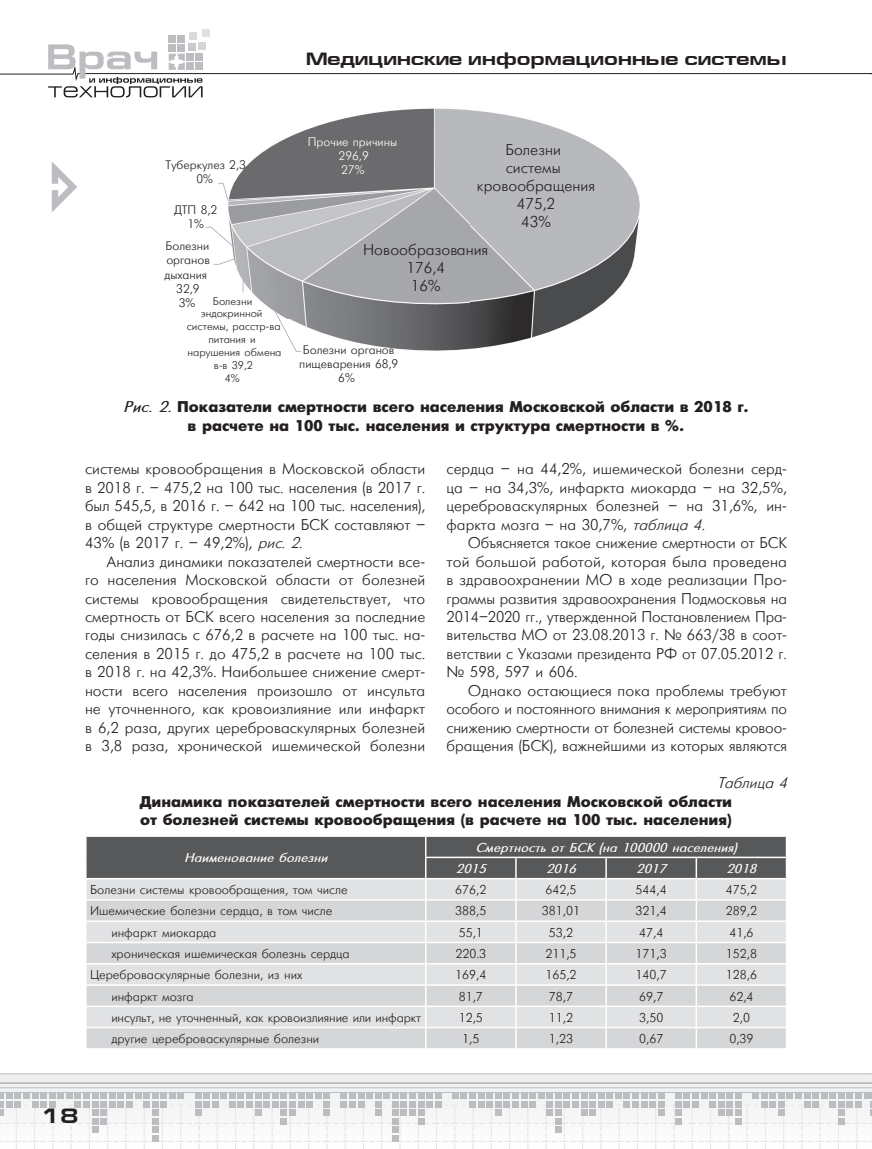
<style>
.page{position:relative;width:872px;height:1149px;background:#fff}
.page>*{position:absolute;margin:0;border:0;box-sizing:border-box;transform-origin:0 0}
.t1{font:700 21px "Europe Extended";color:#231f20}
.t2{font:700 18px "Europe Extended";color:#231f20}
.t3{font:15.6px/18px "Futuris";color:#231f20;text-align:center}
.текст_статьи{font:15.45px/18.5px "Futuris";color:#231f20;text-align:justify}
.Подзаг_табл{font:700 15.45px/18.5px "Futuris";color:#231f20}
.подпись_к_рис{font:700 15.45px/18.5px "Futuris";color:#231f20;text-align:center}
.табл{font:italic 15.45px "Futuris";color:#231f20}
.Текст_таблицы{font:12.75px "Futuris";color:#231f20}
.головные_строки_табл{font:italic 700 12.75px "Futuris";color:#fff}
.t4{font:12.3px/14.1px "Futuris";color:#231f20;text-align:center}
.t5{font:12.3px/14.1px "Futuris";color:#fff;text-align:center}
.t6{font:11.1px/12.8px "Futuris";color:#231f20;text-align:center}
.s1{font-style:italic}
</style>
<div class="page">
<div style="left:0;top:1073px;width:872px;height:75px;background:linear-gradient(to right,#efefef,#eeeef0)"></div>
<svg style="left:52px;top:162px;width:25px;height:50px"></svg>
<div style="left:198px;top:42px;width:7px;height:7px;background:#d4d5d7"></div>
<div style="left:203px;top:29px;width:7px;height:8px;background:#dfe0e2"></div>
<div style="left:188px;top:43px;width:7px;height:8px;background:#c9cacc"></div>
<div style="left:169px;top:36px;width:7px;height:7px;background:#bcbdc0"></div>
<div style="left:178px;top:36px;width:7px;height:7px;background:#bcbdc0"></div>
<div style="left:189px;top:32px;width:7px;height:7px;background:#d9dadc"></div>
<hr style="left:0;top:1073px;width:872px;height:1px;background:#bcbdc0">
<svg style="left:870px;top:1074px;width:2px;height:8px"></svg>
<svg style="left:0;top:44px;width:872px;height:53px"></svg>
<svg style="left:0;top:1082px;width:872px;height:66px"></svg>
<img style="left:218px;top:108px;width:422px;height:244px">
<svg style="left:206px;top:183px;width:95px;height:168px"></svg>
<svg style="left:86px;top:836px;width:701px;height:211px;background:#c4c5c7"></svg>
<hr style="left:606px;top:1026px;width:90px;height:1px;background:#fff">
<hr style="left:605px;top:1027px;width:2px;height:20px;background:#fff">
<hr style="left:696px;top:1026px;width:91px;height:1px;background:#fff">
<hr style="left:695px;top:1027px;width:2px;height:20px;background:#fff">
<hr style="left:785px;top:1027px;width:2px;height:20px;background:#fff">
<p class="t2" style="left:306px;top:48px;width:482px">Медицинские информационные системы</p>
<p class="t4" style="left:165px;top:158px;width:82px">Туберкулез 2,3<br>0%</p>
<p class="t4" style="left:174px;top:202px;width:45px">ДТП 8,2<br>1%</p>
<p class="t4" style="left:164px;top:239px;width:47px">Болезни органов дыхания<br>32,9<br>3%</p>
<p class="t6" style="left:187px;top:294px;width:96px">Болезни эндокринной системы, расстр-ва питания и нарушения обмена в-в 39,2<br>4%</p>
<p class="t5" style="left:308px;top:135px;width:91px">Прочие причины<br>296,9<br>27%</p>
<p class="t3" style="left:477px;top:141px;width:120px">Болезни<br>системы кровообращения<br>475,2<br>43%</p>
<p class="t3" style="left:363px;top:241px;width:127px">Новообразования<br>176,4<br>16%</p>
<p class="t4" style="left:299px;top:343px;width:100px">Болезни органов пищеварения 68,9<br>6%</p>
<p class="подпись_к_рис" style="left:123px;top:397px;width:627px"><span class="s1">Рис. 2.</span> Показатели смертности всего населения Московской области в 2018 г. в расчете на 100 тыс. населения и структура смертности в %.</p>
<p class="текст_статьи" style="left:85px;top:460px;width:342px">системы кровообращения в Московской области в 2018 г. – 475,2 на 100 тыс. населения (в 2017 г. был 545,5, в 2016 г. – 642 на 100 тыс. населения), в общей структуре смертности БСК составляют – 43% (в 2017 г. – 49,2%), <span class="s1">рис. 2.</span></p>
<p class="текст_статьи" style="left:85px;top:552px;width:342px;text-indent:21px">Анализ динамики показателей смертности все&shy;го населения Московской области от болезней системы кровообращения свидетельствует, что смертность от БСК всего населения за последние годы снизилась с 676,2 в расчете на 100 тыс. на&shy;селения в 2015 г. до 475,2 в расчете на 100 тыс. в 2018 г. на 42,3%. Наибольшее снижение смерт&shy;ности всего населения произошло от инсульта не уточненного, как кровоизлияние или инфаркт в 6,2 раза, других цереброваскулярных болезней в 3,8 раза, хронической ишемической болезни</p>
<p class="текст_статьи" style="left:446px;top:460px;width:342px">сердца – на 44,2%, ишемической болезни серд&shy;ца – на 34,3%, инфаркта миокарда – на 32,5%, цереброваскулярных болезней – на 31,6%, ин&shy;фаркта мозга – на 30,7%, <span class="s1">таблица 4.</span></p>
<p class="текст_статьи" style="left:446px;top:534px;width:342px;text-indent:21px">Объясняется такое снижение смертности от БСК той большой работой, которая была проведена в здравоохранении МО в ходе реализации Про&shy;граммы развития здравоохранения Подмосковья на 2014–2020 гг., утвержденной Постановлением Пра&shy;вительства МО от 23.08.2013 г. № 663/38 в соот&shy;ветствии с Указами президента РФ от 07.05.2012 г. № 598, 597 и 606.</p>
<p class="текст_статьи" style="left:446px;top:681px;width:342px;text-indent:21px">Однако остающиеся пока проблемы требуют особого и постоянного внимания к мероприятиям по снижению смертности от болезней системы кровоо&shy;бращения (БСК), важнейшими из которых являются</p>
<p class="табл" style="left:717px;top:774px;width:71px">Таблица 4</p>
<p class="Подзаг_табл" style="left:140px;top:792px;width:594px">Динамика показателей смертности всего населения Московской области от болезней системы кровообращения (в расчете на 100 тыс. населения)</p>
<p class="головные_строки_табл" style="left:184px;top:851px;width:145px">Наименование болезни</p>
<p class="головные_строки_табл" style="left:475px;top:840px;width:263px">Смертность от БСК (на 100000 населения)</p>
<p class="головные_строки_табл" style="left:456px;top:861px;width:31px">2015</p>
<p class="головные_строки_табл" style="left:546px;top:861px;width:31px">2016</p>
<p class="головные_строки_табл" style="left:636px;top:861px;width:31px">2017</p>
<p class="головные_строки_табл" style="left:726px;top:861px;width:31px">2018</p>
<p class="Текст_таблицы" style="left:90px;top:883px;width:259px">Болезни системы кровообращения, том числе</p>
<p class="Текст_таблицы" style="left:455px;top:883px;width:33px">676,2</p>
<p class="Текст_таблицы" style="left:545px;top:883px;width:33px">642,5</p>
<p class="Текст_таблицы" style="left:635px;top:883px;width:33px">544,4</p>
<p class="Текст_таблицы" style="left:726px;top:883px;width:33px">475,2</p>
<p class="Текст_таблицы" style="left:90px;top:904px;width:244px">Ишемические болезни сердца, в том числе</p>
<p class="Текст_таблицы" style="left:455px;top:904px;width:33px">388,5</p>
<p class="Текст_таблицы" style="left:542px;top:904px;width:40px">381,01</p>
<p class="Текст_таблицы" style="left:635px;top:904px;width:33px">321,4</p>
<p class="Текст_таблицы" style="left:726px;top:904px;width:33px">289,2</p>
<p class="Текст_таблицы" style="left:111px;top:925px;width:107px">инфаркт миокарда</p>
<p class="Текст_таблицы" style="left:459px;top:925px;width:26px">55,1</p>
<p class="Текст_таблицы" style="left:549px;top:925px;width:26px">53,2</p>
<p class="Текст_таблицы" style="left:639px;top:925px;width:26px">47,4</p>
<p class="Текст_таблицы" style="left:729px;top:925px;width:26px">41,6</p>
<p class="Текст_таблицы" style="left:111px;top:946px;width:240px">хроническая ишемическая болезнь сердца</p>
<p class="Текст_таблицы" style="left:455px;top:946px;width:32px">220.3</p>
<p class="Текст_таблицы" style="left:545px;top:946px;width:33px">211,5</p>
<p class="Текст_таблицы" style="left:635px;top:946px;width:33px">171,3</p>
<p class="Текст_таблицы" style="left:726px;top:946px;width:33px">152,8</p>
<p class="Текст_таблицы" style="left:90px;top:968px;width:214px">Цереброваскулярные болезни, из них</p>
<p class="Текст_таблицы" style="left:455px;top:968px;width:33px">169,4</p>
<p class="Текст_таблицы" style="left:545px;top:968px;width:33px">165,2</p>
<p class="Текст_таблицы" style="left:635px;top:968px;width:33px">140,7</p>
<p class="Текст_таблицы" style="left:726px;top:968px;width:33px">128,6</p>
<p class="Текст_таблицы" style="left:111px;top:989px;width:84px">инфаркт мозга</p>
<p class="Текст_таблицы" style="left:459px;top:989px;width:26px">81,7</p>
<p class="Текст_таблицы" style="left:549px;top:989px;width:26px">78,7</p>
<p class="Текст_таблицы" style="left:639px;top:989px;width:26px">69,7</p>
<p class="Текст_таблицы" style="left:729px;top:989px;width:26px">62,4</p>
<p class="Текст_таблицы" style="left:111px;top:1010px;width:311px">инсульт, не уточненный, как кровоизлияние или инфаркт</p>
<p class="Текст_таблицы" style="left:459px;top:1010px;width:26px">12,5</p>
<p class="Текст_таблицы" style="left:549px;top:1010px;width:26px">11,2</p>
<p class="Текст_таблицы" style="left:639px;top:1010px;width:26px">3,50</p>
<p class="Текст_таблицы" style="left:733px;top:1010px;width:19px">2,0</p>
<p class="Текст_таблицы" style="left:111px;top:1031px;width:209px">другие цереброваскулярные болезни</p>
<p class="Текст_таблицы" style="left:462px;top:1031px;width:19px">1,5</p>
<p class="Текст_таблицы" style="left:549px;top:1031px;width:26px">1,23</p>
<p class="Текст_таблицы" style="left:639px;top:1031px;width:26px">0,67</p>
<p class="Текст_таблицы" style="left:729px;top:1031px;width:26px">0,39</p>
<h1 class="t1" style="left:43px;top:1104px;width:37px">18</h1>
</div>
